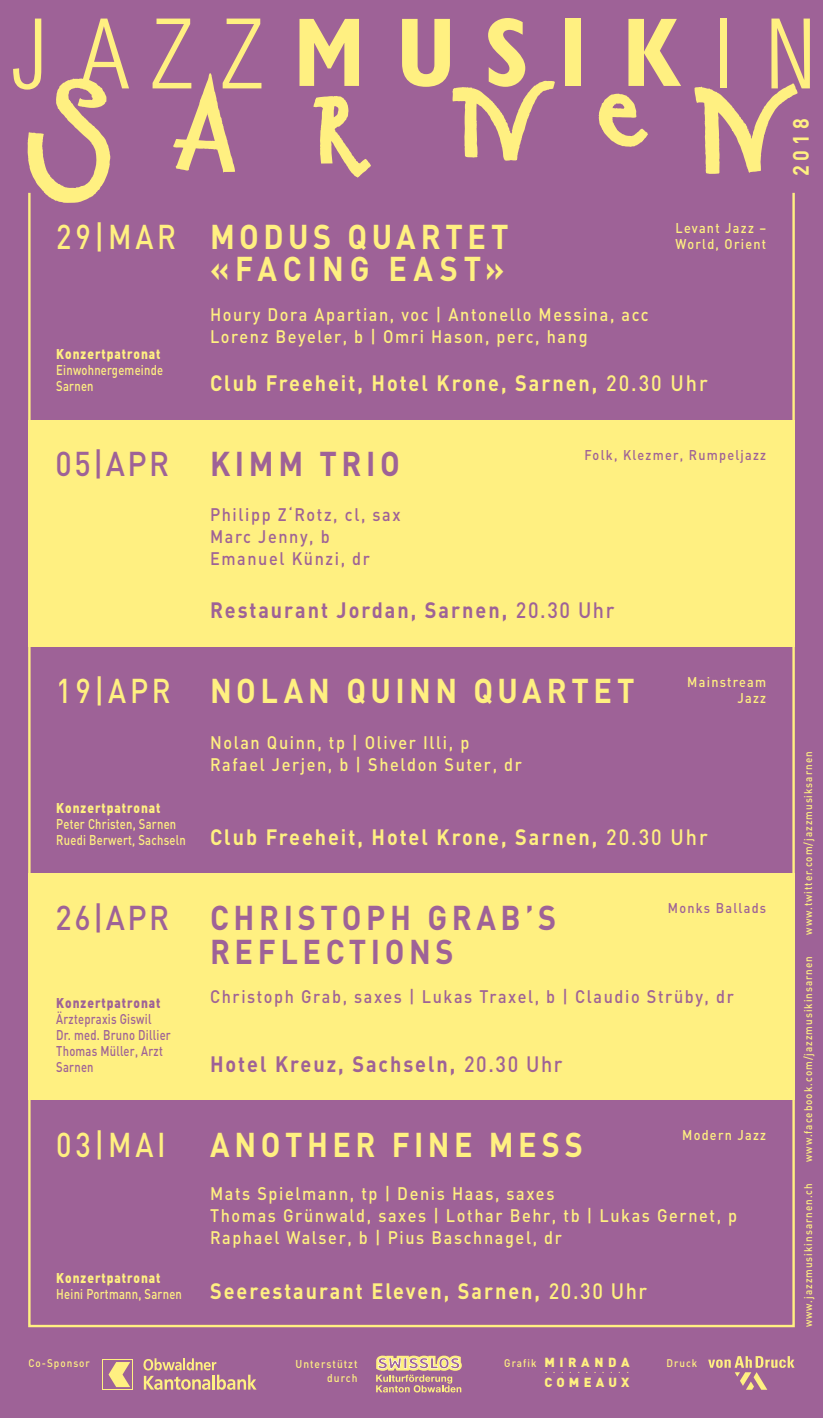
<style>
.page{position:relative;width:823px;height:1418px;background:#fff}
.page>*{position:absolute;margin:0;border:0;box-sizing:border-box;transform-origin:0 0}
.t1{font:700 34px/32px "DIN";letter-spacing:.15em;color:#fff081;scale:.9 1}
.t2{font:700 34px/34px "DIN";letter-spacing:.15em;color:#9e6297;scale:.9 1}
.t3{font:500 34px "DIN";letter-spacing:.13em;color:#fff081;scale:.85 1}
.t4{font:500 34px "DIN";color:#9e6297;scale:.9 1}
.t5{font:700 22px "DIN";letter-spacing:.1em;color:#fff081;scale:.9 1}
.t6{font:700 22px "DIN";letter-spacing:.1em;color:#9e6297;scale:.9 1}
.t7{font:500 18px/22px "DIN";letter-spacing:.1em;color:#fff081;scale:.9 1}
.t8{font:500 18px/22px "DIN";letter-spacing:.1em;color:#9e6297;scale:.9 1}
.t9{font:500 14px/16px "DIN";letter-spacing:.02em;color:#fff081;scale:.8 1}
.t10{font:500 14px/16px "DIN";letter-spacing:.02em;color:#9e6297;scale:.8 1}
.t11{font:500 14px/16px "DIN";letter-spacing:.1em;color:#fff081;scale:.9 1}
.t12{font:900 14px "DIN";letter-spacing:.08em;color:#fff081;scale:.85 1}
.t13{font:500 14px "DIN";letter-spacing:.1em;color:#9e6297;scale:.9 1}
.t14{font:900 14px "DIN";letter-spacing:.08em;color:#9e6297;scale:.85 1}
.t15{font:13px "DIN Light Alternate";color:#fff081}
.t16{font:900 13px "DIN";letter-spacing:.355em;color:#fff081}
.t17{font:900 13px "DIN";letter-spacing:.33em;color:#fff081}
.t18{font:500 11.2px "DIN";letter-spacing:.1em;color:#fff081;scale:.9 1}
.t19{font:500 11px "DIN";letter-spacing:.1em;color:#fff081;scale:.9 1}
.s1{font-weight:500}
</style>
<div class="page">
<div style="left:0;top:0;width:822px;height:1417px;background:#9e6297"></div>
<div style="left:28px;top:420px;width:766px;height:226px;background:#fff081"></div>
<div style="left:28px;top:873px;width:766px;height:227px;background:#fff081"></div>
<svg style="left:299px;top:19px;width:60px;height:67px"></svg>
<div style="left:565px;top:19px;width:15px;height:67px;background:#fff081"></div>
<svg style="left:628px;top:19px;width:52px;height:67px"></svg>
<svg style="left:402px;top:18px;width:152px;height:143px"></svg>
<svg style="left:598px;top:93px;width:50px;height:54px"></svg>
<svg style="left:313px;top:96px;width:58px;height:82px"></svg>
<svg style="left:13px;top:19px;width:116px;height:184px"></svg>
<svg style="left:694px;top:19px;width:115px;height:155px"></svg>
<svg style="left:152px;top:19px;width:109px;height:154px"></svg>
<svg style="left:103px;top:1359px;width:30px;height:30px"></svg>
<div style="left:104px;top:1360px;width:28px;height:28px;background:#9e6297"></div>
<svg style="left:108px;top:1362px;width:22px;height:24px"></svg>
<svg style="left:143px;top:1358px;width:113px;height:31px"></svg>
<svg style="left:708px;top:1356px;width:86px;height:33px"></svg>
<svg style="left:376px;top:1355px;width:85px;height:37px"></svg>
<h1 class="t3" style="left:56px;top:215px;width:142px">29|MAR</h1>
<p class="t12" style="left:56px;top:345px;width:124px">Konzertpatronat</p>
<p class="t9" style="left:56px;top:362px;width:135px">Einwohnergemeinde<br>Sarnen</p>
<h1 class="t1" style="left:210px;top:220px;width:333px">MODUS QUARTET «FACING EAST»</h1>
<p class="t7" style="left:210px;top:303px;width:489px">Houry Dora Apartian, voc | Antonello Messina, acc<br>Lorenz Beyeler, b | Omri Hason, perc, hang</p>
<p class="t11" style="left:675px;top:219px;width:102px">Levant Jazz –<br>World, Orient</p>
<p class="t5" style="left:210px;top:369px;width:554px">Club Freeheit, Hotel Krone, Sarnen, <span class="s1">20.30 Uhr</span></p>
<h1 class="t2" style="left:56px;top:445px;width:384px"><span class="s1">05|APR</span> KIMM TRIO</h1>
<p class="t8" style="left:210px;top:503px;width:213px">Philipp Z‘Rotz, cl, sax<br>Marc Jenny, b<br>Emanuel Künzi, dr</p>
<p class="t13" style="left:584px;top:445px;width:203px">Folk, Klezmer, Rumpeljazz</p>
<p class="t6" style="left:210px;top:596px;width:450px">Restaurant Jordan, Sarnen, <span class="s1">20.30 Uhr</span></p>
<h1 class="t1" style="left:56px;top:673px;width:643px"><span class="s1">19|APR</span> NOLAN QUINN QUARTET</h1>
<p class="t7" style="left:210px;top:731px;width:348px">Nolan Quinn, tp | Oliver Illi, p<br>Rafael Jerjen, b | Sheldon Suter, dr</p>
<p class="t11" style="left:686px;top:673px;width:89px;text-align:right">Mainstream<br>Jazz</p>
<p class="t12" style="left:56px;top:798px;width:124px">Konzertpatronat</p>
<p class="t9" style="left:56px;top:815px;width:163px">Peter Christen, Sarnen<br>Ruedi Berwert, Sachseln</p>
<h1 class="t4" style="left:56px;top:895px;width:128px">26|APR</h1>
<p class="t14" style="left:56px;top:993px;width:124px">Konzertpatronat</p>
<p class="t10" style="left:56px;top:1010px;width:145px">Ärztepraxis Giswil<br>Dr. med. Bruno Dillier<br>Thomas Müller, Arzt<br>Sarnen</p>
<p class="t5" style="left:210px;top:822px;width:554px">Club Freeheit, Hotel Krone, Sarnen, <span class="s1">20.30 Uhr</span></p>
<h1 class="t2" style="left:210px;top:899px;width:386px">CHRISTOPH GRAB’S<br>REFLECTIONS</h1>
<p class="t13" style="left:667px;top:899px;width:111px">Monks Ballads</p>
<p class="t8" style="left:210px;top:985px;width:583px">Christoph Grab, saxes | Lukas Traxel, b | Claudio Strüby, dr</p>
<p class="t6" style="left:210px;top:1049px;width:393px">Hotel Kreuz, Sachseln, <span class="s1">20.30 Uhr</span></p>
<h1 class="t3" style="left:56px;top:1122px;width:130px">03|MAI</h1>
<h1 class="t1" style="left:210px;top:1127px;width:415px">ANOTHER FINE MESS</h1>
<p class="t11" style="left:681px;top:1126px;width:95px">Modern Jazz</p>
<p class="t12" style="left:56px;top:1268px;width:124px">Konzertpatronat</p>
<p class="t9" style="left:56px;top:1285px;width:158px">Heini Portmann, Sarnen</p>
<p class="t7" style="left:210px;top:1182px;width:587px">Mats Spielmann, tp | Denis Haas, saxes<br>Thomas Grünwald, saxes | Lothar Behr, tb | Lukas Gernet, p<br>Raphael Walser, b | Pius Baschnagel, dr</p>
<p class="t5" style="left:210px;top:1276px;width:487px">Seerestaurant Eleven, Sarnen, <span class="s1">20.30 Uhr</span></p>
<p class="t16" style="left:544px;top:1353px;width:87px">MIRANDA</p>
<p class="t15" style="left:544px;top:1360px;width:87px">...........</p>
<p class="t17" style="left:544px;top:1373px;width:87px">COMEAUX</p>
<p class="t19" style="left:28px;top:1356px;width:70px">Co-Sponsor</p>
<p class="t18" style="left:295px;top:1356px;width:70px">Unterstützt</p>
<p class="t19" style="left:504px;top:1356px;width:37px">Grafik</p>
<p class="t19" style="left:666px;top:1356px;width:36px">Druck</p>
<p class="t18" style="left:327px;top:1370px;width:35px">durch</p>
<p class="t5" style="left:785px;top:176px;width:66px;rotate:-90deg">2018</p>
<p class="t19" style="left:800px;top:934px;width:205px;rotate:-90deg">www.twitter.com/jazzmusiksarnen</p>
<p class="t19" style="left:800px;top:1161px;width:230px;rotate:-90deg">www.facebook.com/jazzmusikinsarnen</p>
<p class="t19" style="left:800px;top:1327px;width:162px;rotate:-90deg">www.jazzmusikinsarnen.ch</p>
</div>
